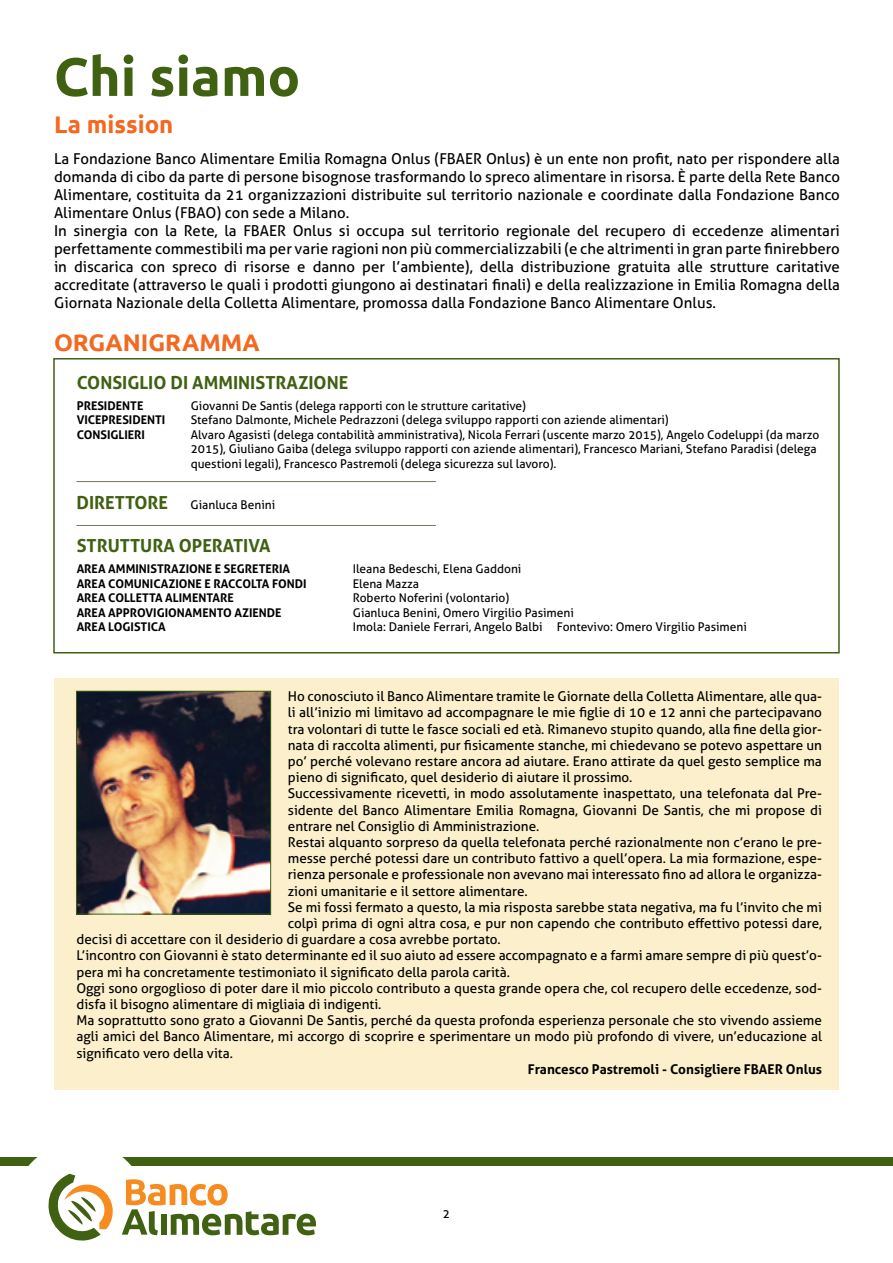
<style>
.page{position:relative;width:893px;height:1263px;background:#fff}
.page>*{position:absolute;margin:0;border:0;box-sizing:border-box;transform-origin:0 0}
.t1{font:700 54px "Ubuntu";color:#406012}
.t2{font:700 24px "Ubuntu";color:#f26921}
.t3{font:700 18px "Aller";color:#406012}
.t4{font:15px/18px "Aller";color:#000}
.t5{font:13.5px "Aller";color:#000}
.t6{font:700 13.5px "Aller";color:#000}
.t7{font:12px/14.4px "Aller";color:#000}
.t8{font:700 12px "Aller";color:#000}
.s1{font-weight:700;font-size:18px;color:#406012}
</style>
<div class="page">
<div style="left:0;top:1157px;width:893px;height:8px;background:#406012"></div>
<svg style="left:13px;top:1157px;width:303px;height:84px"></svg>
<div style="left:53px;top:358px;width:787px;height:295px;border:2px solid #406012"></div>
<div style="left:54px;top:678px;width:785px;height:412px;background:#fbf0cb"></div>
<img style="left:78px;top:693px;width:191px;height:219px">
<div style="left:76px;top:691px;width:195px;height:223px;border:1px solid #406012"></div>
<hr style="left:76px;top:481px;width:360px;height:1px;background:#79735d">
<hr style="left:76px;top:525px;width:360px;height:1px;background:#79735d">
<p class="t1" style="left:54px;top:44px;width:248px">Chi siamo</p>
<p class="t2" style="left:54px;top:110px;width:121px">La mission</p>
<p class="t4" style="left:54px;top:150px;width:787px">La Fondazione Banco Alimentare Emilia Romagna Onlus (FBAER Onlus) è un ente non profit, nato per rispondere alla domanda di cibo da parte di persone bisognose trasformando lo spreco alimentare in risorsa. È parte della Rete Banco Alimentare, costituita da 21 organizzazioni distribuite sul territorio nazionale e coordinate dalla Fondazione Banco Alimentare Onlus (FBAO) con sede a Milano.<br>In sinergia con la Rete, la FBAER Onlus si occupa sul territorio regionale del recupero di eccedenze alimentari perfettamente commestibili ma per varie ragioni non più commercializzabili (e che altrimenti in gran parte finirebbero in discarica con spreco di risorse e danno per l’ambiente), della distribuzione gratuita alle strutture caritative accreditate (attraverso le quali i prodotti giungono ai destinatari finali) e della realizzazione in Emilia Romagna della Giornata Nazionale della Colletta Alimentare, promossa dalla Fondazione Banco Alimentare Onlus.</p>
<p class="t2" style="left:54px;top:327px;width:207px">ORGANIGRAMMA</p>
<p class="t3" style="left:77px;top:372px;width:273px">CONSIGLIO DI AMMINISTRAZIONE</p>
<p class="t8" style="left:77px;top:398px;width:68px">PRESIDENTE</p>
<p class="t7" style="left:191px;top:399px;width:337px">Giovanni De Santis (delega rapporti con le strutture caritative)</p>
<p class="t8" style="left:77px;top:413px;width:90px">VICEPRESIDENTI</p>
<p class="t7" style="left:191px;top:413px;width:480px">Stefano Dalmonte, Michele Pedrazzoni (delega sviluppo rapporti con aziende alimentari)</p>
<p class="t8" style="left:77px;top:427px;width:70px">CONSIGLIERI</p>
<p class="t7" style="left:191px;top:427px;width:630px">Alvaro Agasisti (delega contabilità amministrativa), Nicola Ferrari (uscente marzo 2015), Angelo Codeluppi (da marzo<br>2015), Giuliano Gaiba (delega sviluppo rapporti con aziende alimentari), Francesco Mariani, Stefano Paradisi (delega questioni legali), Francesco Pastremoli (delega sicurezza sul lavoro).</p>
<p class="t7" style="left:76px;top:497px;width:200px"><span class="s1">DIRETTORE</span> Gianluca Benini</p>
<p class="t3" style="left:77px;top:535px;width:196px">STRUTTURA OPERATIVA</p>
<p class="t8" style="left:77px;top:562px;width:215px">AREA AMMINISTRAZIONE E SEGRETERIA</p>
<p class="t7" style="left:353px;top:562px;width:170px">Ileana Bedeschi, Elena Gaddoni</p>
<p class="t8" style="left:77px;top:576px;width:232px">AREA COMUNICAZIONE E RACCOLTA FONDI</p>
<p class="t7" style="left:353px;top:576px;width:68px">Elena Mazza</p>
<p class="t8" style="left:77px;top:590px;width:159px">AREA COLLETTA ALIMENTARE</p>
<p class="t7" style="left:353px;top:591px;width:158px">Roberto Noferini (volontario)</p>
<p class="t8" style="left:77px;top:605px;width:206px">AREA APPROVIGIONAMENTO AZIENDE</p>
<p class="t7" style="left:353px;top:605px;width:223px">Gianluca Benini, Omero Virgilio Pasimeni</p>
<p class="t8" style="left:77px;top:619px;width:91px">AREA LOGISTICA</p>
<p class="t7" style="left:353px;top:619px;width:396px">Imola: Daniele Ferrari, Angelo Balbi Fontevivo: Omero Virgilio Pasimeni</p>
<p class="t5" style="left:288px;top:688px;width:536px">Ho conosciuto il Banco Alimentare tramite le Giornate della Colletta Alimentare, alle qua-</p>
<p class="t5" style="left:288px;top:704px;width:536px">li all’inizio mi limitavo ad accompagnare le mie figlie di 10 e 12 anni che partecipavano</p>
<p class="t5" style="left:288px;top:720px;width:536px">tra volontari di tutte le fasce sociali ed età. Rimanevo stupito quando, alla fine della gior-</p>
<p class="t5" style="left:288px;top:737px;width:536px">nata di raccolta alimenti, pur fisicamente stanche, mi chiedevano se potevo aspettare un</p>
<p class="t5" style="left:288px;top:753px;width:536px">po’ perché volevano restare ancora ad aiutare. Erano attirate da quel gesto semplice ma</p>
<p class="t5" style="left:288px;top:769px;width:346px">pieno di significato, quel desiderio di aiutare il prossimo.</p>
<p class="t5" style="left:288px;top:785px;width:536px">Successivamente ricevetti, in modo assolutamente inaspettato, una telefonata dal Pre-</p>
<p class="t5" style="left:288px;top:801px;width:536px">sidente del Banco Alimentare Emilia Romagna, Giovanni De Santis, che mi propose di</p>
<p class="t5" style="left:288px;top:818px;width:253px">entrare nel Consiglio di Amministrazione.</p>
<p class="t5" style="left:288px;top:834px;width:536px">Restai alquanto sorpreso da quella telefonata perché razionalmente non c’erano le pre-</p>
<p class="t5" style="left:288px;top:850px;width:536px">messe perché potessi dare un contributo fattivo a quell’opera. La mia formazione, espe-</p>
<p class="t5" style="left:288px;top:866px;width:536px">rienza personale e professionale non avevano mai interessato fino ad allora le organizza-</p>
<p class="t5" style="left:288px;top:882px;width:241px">zioni umanitarie e il settore alimentare.</p>
<p class="t5" style="left:288px;top:899px;width:536px">Se mi fossi fermato a questo, la mia risposta sarebbe stata negativa, ma fu l’invito che mi</p>
<p class="t5" style="left:288px;top:915px;width:536px">colpì prima di ogni altra cosa, e pur non capendo che contributo effettivo potessi dare,</p>
<p class="t5" style="left:76px;top:931px;width:426px">decisi di accettare con il desiderio di guardare a cosa avrebbe portato.</p>
<p class="t5" style="left:76px;top:947px;width:747px">L’incontro con Giovanni è stato determinante ed il suo aiuto ad essere accompagnato e a farmi amare sempre di più quest’o-</p>
<p class="t5" style="left:76px;top:963px;width:435px">pera mi ha concretamente testimoniato il significato della parola carità.</p>
<p class="t5" style="left:76px;top:980px;width:747px">Oggi sono orgoglioso di poter dare il mio piccolo contributo a questa grande opera che, col recupero delle eccedenze, sod-</p>
<p class="t5" style="left:76px;top:996px;width:307px">disfa il bisogno alimentare di migliaia di indigenti.</p>
<p class="t5" style="left:76px;top:1012px;width:747px">Ma soprattutto sono grato a Giovanni De Santis, perché da questa profonda esperienza personale che sto vivendo assieme</p>
<p class="t5" style="left:76px;top:1028px;width:747px">agli amici del Banco Alimentare, mi accorgo di scoprire e sperimentare un modo più profondo di vivere, un’educazione al</p>
<p class="t5" style="left:76px;top:1044px;width:158px">significato vero della vita.</p>
<p class="t6" style="left:528px;top:1061px;width:295px">Francesco Pastremoli - Consigliere FBAER Onlus</p>
<p class="t7" style="left:443px;top:1206px;width:9px">2</p>
</div>
